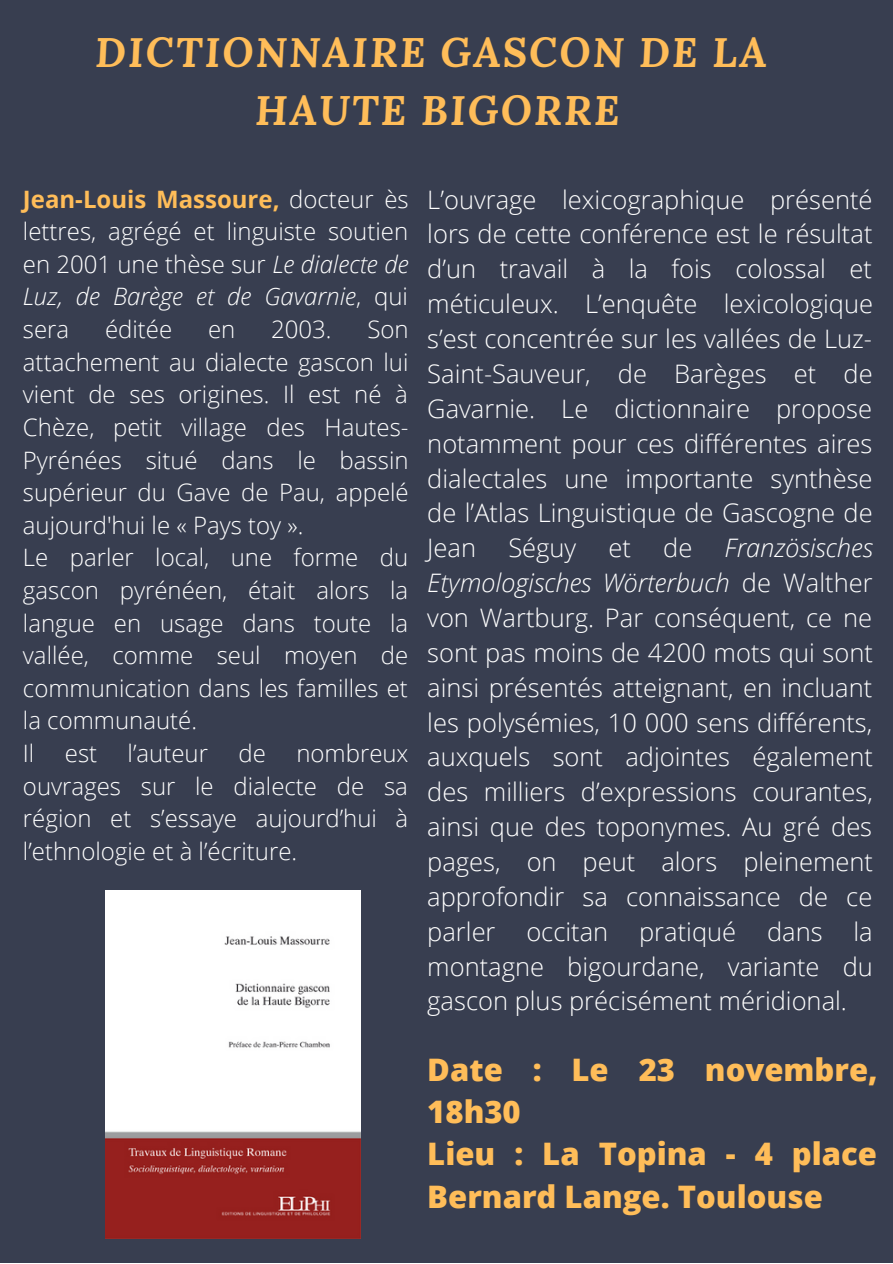
<style>
.page{position:relative;width:893px;height:1264px;background:#fff}
.page>*{position:absolute;margin:0;border:0;box-sizing:border-box;transform-origin:0 0}
.t1{font:italic 700 40.95px/57.3px "Lora";letter-spacing:.05em;color:#ffbd59;text-align:center}
.t2{font:800 31.05px/42.2px "Open Sans";color:#ffbd59}
.t3{font:300 25.5px/34.8px "Open Sans";color:#fff;text-align:justify}
.t4{font:300 24px/32.5px "Open Sans";color:#fff;text-align:justify}
.s1{font-weight:700;color:#ffbd59}
.s2{font-style:italic}
</style>
<div class="page">
<div style="left:0;top:0;width:892px;height:1262px;background:#383e50"></div>
<img style="left:105px;top:890px;width:255px;height:348px">
<h1 class="t1" style="left:95px;top:23px;width:673px">DICTIONNAIRE GASCON DE LA<br>HAUTE BIGORRE</h1>
<p class="t4" style="left:23px;top:182px;width:387px"><span class="s1">Jean-Louis Massoure,</span> docteur ès lettres, agrégé et linguiste soutien en 2001 une thèse sur <span class="s2">Le dialecte de Luz, de Barège et de Gavarnie</span>, qui sera</p>
<p class="t4" style="left:105px;top:312px;width:69px">éditée</p>
<p class="t4" style="left:208px;top:312px;width:29px">en</p>
<p class="t4" style="left:271px;top:312px;width:62px">2003.</p>
<p class="t4" style="left:23px;top:312px;width:387px;text-align:left;text-indent:344px">Son attachement au dialecte gascon lui vient de ses origines. Il est né à<br>Chèze, petit village des Hautes-<br>Pyrénées situé dans le bassin supérieur du Gave de Pau, appelé aujourd'hui le « Pays toy ».<br>Le parler local, une forme du gascon pyrénéen, était alors la langue en usage dans toute la vallée, comme seul moyen de communication dans les familles et la communauté.<br>Il</p>
<p class="t4" style="left:23px;top:736px;width:387px;text-indent:273px">nombreux ouvrages sur le dialecte de sa région et s’essaye aujourd’hui à l’ethnologie et à l’écriture.</p>
<p class="t4" style="left:65px;top:736px;width:34px">est</p>
<p class="t4" style="left:128px;top:736px;width:82px">l’auteur</p>
<p class="t4" style="left:238px;top:736px;width:29px">de</p>
<p class="t3" style="left:427px;top:181px;width:447px">L’ouvrage lexicographique présenté lors de cette conférence est le résultat d’un travail à la fois colossal et méticuleux. L’enquête lexicologique s’est concentrée sur les vallées de Luz-Saint-Sauveur, de Barèges et de Gavarnie. Le dictionnaire propose notamment pour ces différentes aires dialectales une importante synthèse de l’Atlas Linguistique de Gascogne de Jean</p>
<p class="t3" style="left:508px;top:530px;width:69px">Séguy</p>
<p class="t3" style="left:608px;top:530px;width:24px">et</p>
<p class="t3" style="left:663px;top:530px;width:31px">de</p>
<p class="t3" style="left:427px;top:530px;width:447px;text-indent:297px"><span class="s2">Französisches Etymologisches Wörterbuch</span> de Walther von Wartburg. Par conséquent, ce ne sont pas moins de 4200 mots qui sont ainsi présentés atteignant, en incluant les polysémies, 10 000 sens différents, auxquels sont adjointes également des milliers d’expressions courantes, ainsi que des toponymes. Au gré des pages, on peut alors pleinement approfondir sa connaissance de ce parler occitan pratiqué dans la montagne bigourdane, variante du gascon plus précisément méridional.</p>
<p class="t2" style="left:427px;top:1047px;width:452px">Date : Le 23 novembre,<br>18h30<br>Lieu : La Topina - 4 place<br>Bernard Lange. Toulouse</p>
</div>
